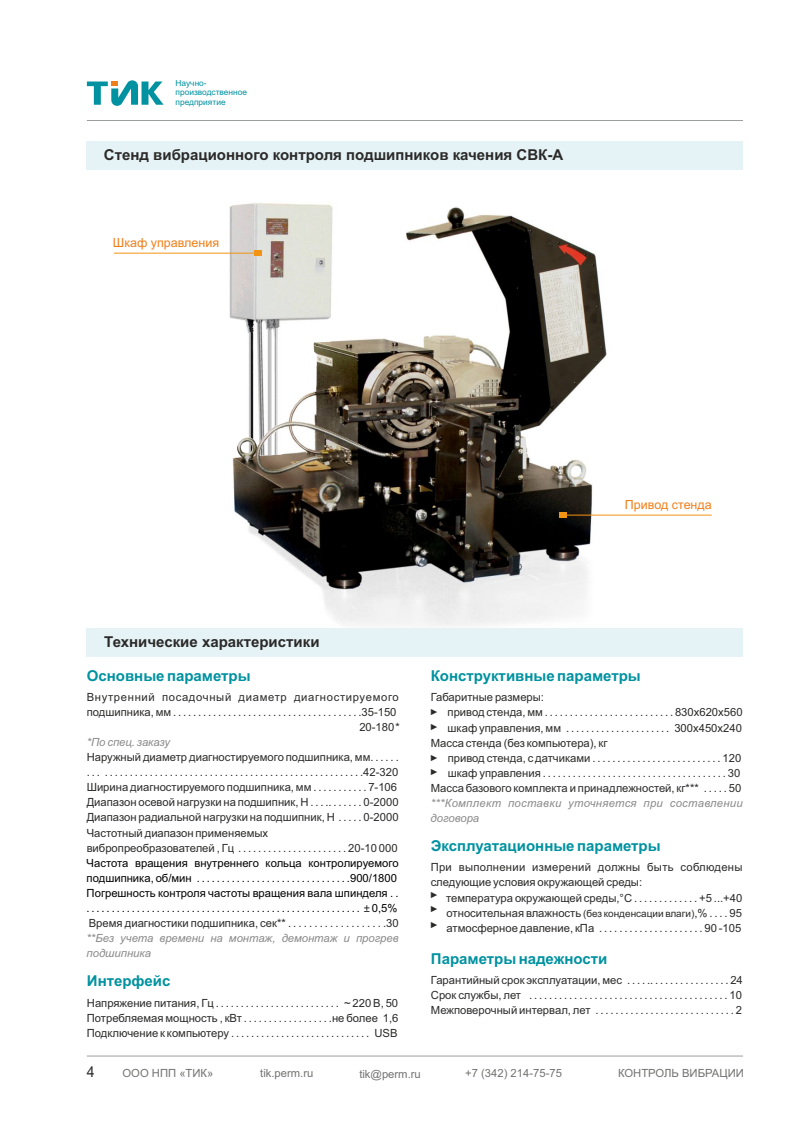
<style>
.page{position:relative;width:798px;height:1134px;background:#fff}
.page>*{position:absolute;margin:0;border:0;box-sizing:border-box;transform-origin:0 0}
.t1{font:700 15px "Arial";color:#0092a1}
.t2{font:700 15px "Arial";color:#2b2a29}
.t3{font:15px "Arial";color:#2b2a29;scale:.95 1}
.t4{font:12.5px "Arial";color:#ef7f1a}
.t5{font:11.25px/15.1px "Arial";color:#2b2a29;text-align:justify}
.t6{font:11.25px/15.1px "Arial";color:#000}
.t7{font:11.25px/15.1px "Arial";letter-spacing:.02em;color:#2b2a29}
.t8{font:italic 11.25px/15.1px "Arial";color:#898989}
.t9{font:11.25px "Arial";color:#727271}
.t10{font:italic 11.25px/15.1px "Arial";letter-spacing:.03em;color:#898989}
.t11{font:11.25px "Arial";letter-spacing:.06em;color:#2b2a29}
.t12{font:8.75px/14.6px "Arial";color:#2b2a29}
.t13{font:8.38px/9.4px "Arial";color:#0092a1}
.s1{font-style:italic}
.s2{color:#2b2a29}
.s3{font-size:10px}
</style>
<div class="page">
<img style="left:193px;top:203px;width:443px;height:423px">
<hr style="left:114px;top:253px;width:144px;height:1px;background:#f39314">
<div style="left:254px;top:250px;width:8px;height:6px;background:#f39314"></div>
<div style="left:559px;top:512px;width:8px;height:6px;background:#f39314"></div>
<hr style="left:563px;top:515px;width:148px;height:1px;background:#f39314">
<div style="left:87px;top:142px;width:655px;height:28px;background:#e5f3f6"></div>
<hr style="left:87px;top:120px;width:655px;height:1px;background:#9d9e9e">
<svg style="left:87px;top:80px;width:76px;height:26px"></svg>
<hr style="left:87px;top:1055px;width:655px;height:1px;background:#9d9e9e">
<div style="left:87px;top:628px;width:655px;height:28px;background:#e5f3f6"></div>
<p class="t13" style="left:175px;top:79px;width:73px">Научно&shy;производственное предприятие</p>
<h1 class="t2" style="left:104px;top:149px;width:460px">Стенд вибрационного контроля подшипников качения СВК-А</h1>
<p class="t4" style="left:113px;top:238px;width:108px">Шкаф управления</p>
<p class="t4" style="left:624px;top:499px;width:88px">Привод стенда</p>
<h1 class="t2" style="left:104px;top:636px;width:217px">Технические характеристики</h1>
<h1 class="t1" style="left:87px;top:670px;width:165px">Основные параметры</h1>
<p class="t11" style="left:87px;top:692px;width:313px">Внутренний посадочный диаметр диагностируемого</p>
<p class="t5" style="left:87px;top:705px;width:311px">подшипника, мм . . . . . . . . . . . . . . . . . . . . . . . . . . . . . . . . . . . . . .35-150</p>
<p class="t5" style="left:359px;top:720px;width:41px">20-180<span class="s1">*</span></p>
<p class="t8" style="left:87px;top:735px;width:85px">*По спец. заказу</p>
<p class="t5" style="left:87px;top:751px;width:313px;text-align:left">Наружный диаметр диагностируемого подшипника, мм. . . . . . . . . . . . . . . . . . . . . . . . . . . . . . . . . . . . . . . . . . . . . . . . . . . . . . . . . . . . .42-320<br>Ширина диагностируемого подшипника, мм . . . . . . . . . . . 7-106<br>Диапазон осевой нагрузки на подшипник, H . . . .. . . . . . . 0-2000<br>Диапазон радиальной нагрузки на подшипник, H . . . . . 0-2000<br>Частотный диапазон применяемых вибропреобразователей , Гц . . . . . . . . . . . . . . . . . . . . . . 20-10 000</p>
<p class="t6" style="left:87px;top:856px;width:313px">Частота вращения внутреннего кольца контролируемого подшипника, об/мин . . . . . . . . . . . . . . . . . . . . . . . . . . . . . . .900/1800<br>Погрешность контроля частоты вращения вала шпинделя . . . . . . . . . . . . . . . . . . . . . . . . . . . . . . . . . . . . . . . . . . . . . . . . . . . . . . . . . <span class="s2">±</span> 0,5% <span class="s2">Время диагностики подшипника, сек** . . . . . . . . . . . . . . . . . . .30</span></p>
<p class="t8" style="left:87px;top:931px;width:313px">**Без учета времени на монтаж, демонтаж и прогрев подшипника</p>
<h1 class="t1" style="left:87px;top:975px;width:85px">Интерфейс</h1>
<p class="t5" style="left:87px;top:996px;width:313px">Напряжение питания, Гц . . . . . . . . . . . . . . . . . . . . . . . . . ~ 220 В, 50<br>Потребляемая мощность , кВт . . . . . . . . . . . . . . . . . .не более 1,6<br>Подключение к компьютеру . . . . . . . . . . . . . . . . . . . . . . . . . . . . USB</p>
<h1 class="t1" style="left:430px;top:670px;width:211px">Конструктивные параметры</h1>
<p class="t5" style="left:430px;top:691px;width:115px">Габаритные размеры:</p>
<p class="t5" style="left:447px;top:706px;width:296px">привод стенда, мм . . . . . . . . . . . . . . . . . . . . . . . . . . 830х620х560</p>
<p class="t5" style="left:447px;top:721px;width:296px">шкаф управления, мм . . . . . . . . . . . . . . . . . . . . . 300х450х240</p>
<p class="t5" style="left:430px;top:736px;width:178px">Масса стенда (без компьютера), кг</p>
<p class="t5" style="left:447px;top:751px;width:295px">привод стенда, с датчиками . . . . . . . . . . . . . . . . . . . . . . . . . . 120</p>
<p class="t5" style="left:447px;top:766px;width:294px">шкаф управления . . . . . . . . . . . . . . . . . . . . . . . . . . . . . . . . . . . . . 30</p>
<p class="t5" style="left:430px;top:781px;width:312px">Масса базового комплекта и принадлежностей, кг*** . . . . . 50</p>
<p class="t10" style="left:430px;top:796px;width:313px">***Комплект поставки уточняется при составлении договора</p>
<h1 class="t1" style="left:430px;top:840px;width:231px">Эксплуатационные параметры</h1>
<p class="t7" style="left:430px;top:861px;width:313px">При выполнении измерений должны быть соблюдены следующие условия окружающей среды:</p>
<p class="t5" style="left:446px;top:891px;width:297px">температура окружающей среды,°С . . . . . . . . . . . . . +5 ...+40 относительная влажность <span class="s3">(без конденсации влаги)</span>,% . . . . 95 атмосферное давление, кПа . . . . . . . . . . . . . . . . . . . . . 90 -105</p>
<h1 class="t1" style="left:430px;top:953px;width:178px">Параметры надежности</h1>
<p class="t5" style="left:430px;top:974px;width:313px">Гарантийный срок эксплуатации, мес . . . . .. . . . . . . . . . . . . . . . 24<br>Срок службы, лет . . . . . . . . . . . . . . . . . . . . . . . . . . . . . . . . . . . . . . . . 10<br>Межповерочный интервал, лет . . . . . . . . . . . . . . . . . . . . . . . . . . . . 2</p>
<p class="t12" style="left:429px;top:705px;width:10px">► ►</p>
<p class="t12" style="left:429px;top:751px;width:10px">► ►</p>
<p class="t12" style="left:429px;top:888px;width:10px">►</p>
<p class="t12" style="left:429px;top:902px;width:10px">►</p>
<p class="t12" style="left:429px;top:918px;width:10px">►</p>
<h1 class="t3" style="left:87px;top:1066px;width:10px">4</h1>
<p class="t9" style="left:122px;top:1069px;width:92px">ООО НПП «ТИК»</p>
<p class="t9" style="left:260px;top:1069px;width:55px">tik.perm.ru</p>
<p class="t9" style="left:359px;top:1069px;width:63px">tik@perm.ru</p>
<p class="t9" style="left:465px;top:1069px;width:98px">+7 (342) 214-75-75</p>
<p class="t9" style="left:618px;top:1069px;width:127px">КОНТРОЛЬ ВИБРАЦИИ</p>
</div>
